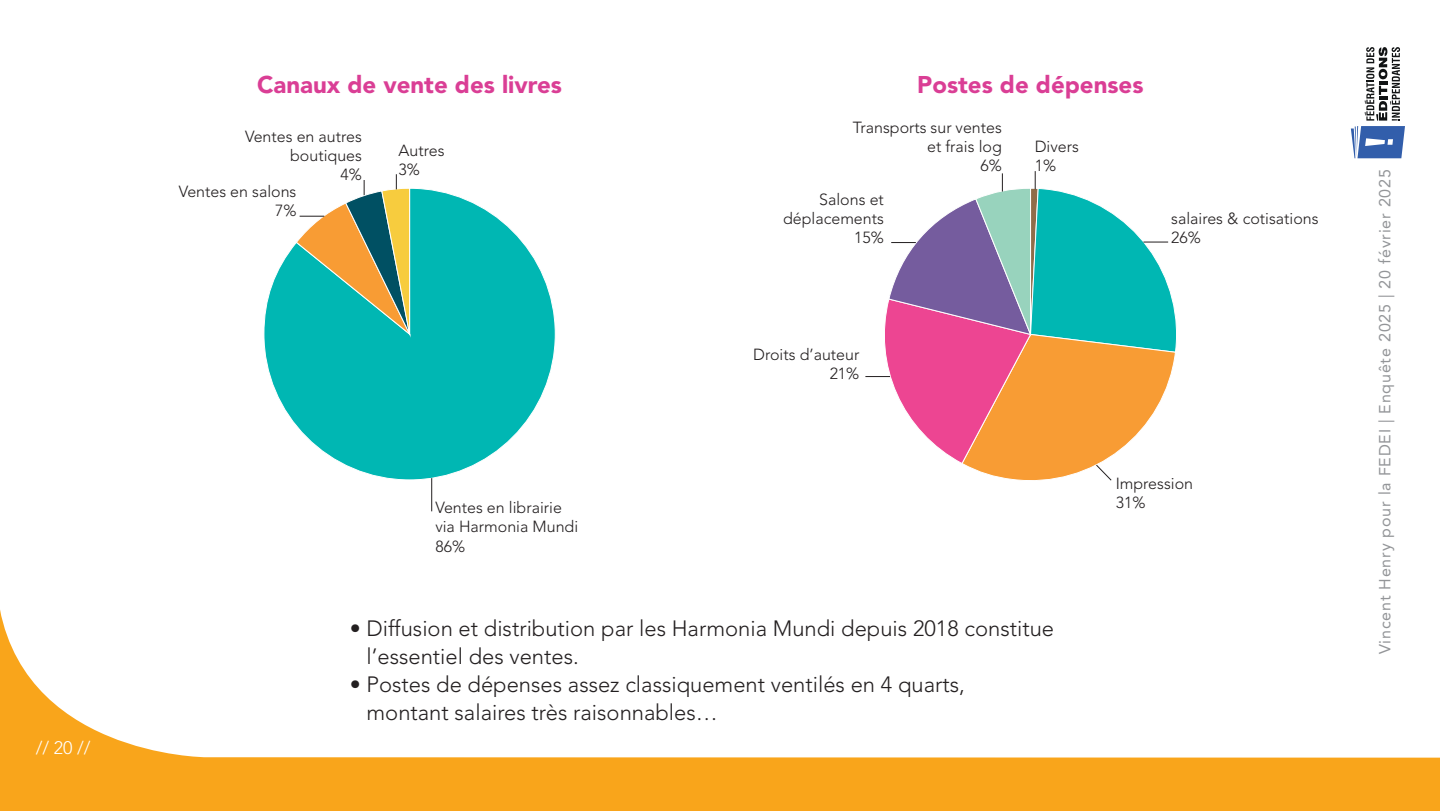
<style>
.page{position:relative;width:1440px;height:811px;background:#fff}
.page>*{position:absolute;margin:0;border:0;box-sizing:border-box;transform-origin:0 0}
.t1{font:900 24px "Avenir LT Std";color:#da3e95}
.t2{font:300 22px/28px "Avenir LT Std";color:#231f20}
.t3{font:300 18px "Avenir LT Std";color:#fff}
.t4{font:300 16px/19.2px "Avenir LT Std";color:#231f20}
.t5{font:16px "Avenir LT Std";letter-spacing:.05em;color:#939598}
</style>
<div class="page">
<svg style="left:0;top:610px;width:1440px;height:200px"></svg>
<svg style="left:1351px;top:126px;width:54px;height:32px;background:#5e81bd"></svg>
<svg style="left:1365px;top:47px;width:35px;height:73px"></svg>
<svg style="left:264px;top:188px;width:292px;height:292px"></svg>
<svg style="left:295px;top:174px;width:116px;height:161px"></svg>
<hr style="left:431px;top:478px;width:1px;height:33px;background:#231f20">
<svg style="left:865px;top:171px;width:312px;height:310px"></svg>
<p class="t3" style="left:36px;top:737px;width:56px">// 20 //</p>
<h1 class="t1" style="left:257px;top:70px;width:306px">Canaux de vente des livres</h1>
<h1 class="t1" style="left:917px;top:70px;width:228px">Postes de dépenses</h1>
<p class="t4" style="left:853px;top:117px;width:150px;text-align:right">Transports sur ventes et frais log<br>6%</p>
<p class="t4" style="left:783px;top:189px;width:102px;text-align:right">Salons et déplacements<br>15%</p>
<p class="t4" style="left:245px;top:126px;width:118px;text-align:right">Ventes en autres boutiques<br>4%</p>
<p class="t4" style="left:1035px;top:136px;width:46px">Divers<br>1%</p>
<p class="t4" style="left:399px;top:141px;width:47px">Autres<br>3%</p>
<p class="t4" style="left:179px;top:182px;width:119px;text-align:right">Ventes en salons<br>7%</p>
<p class="t4" style="left:1171px;top:209px;width:149px">salaires &amp; cotisations<br>26%</p>
<p class="t4" style="left:753px;top:344px;width:108px;text-align:right">Droits d’auteur<br>21%</p>
<p class="t4" style="left:435px;top:498px;width:144px">Ventes en librairie via Harmonia Mundi<br>86%</p>
<h2 class="t2" style="left:367px;top:614px;width:689px;text-indent:-17px">• Diffusion et distribution par les Harmonia Mundi depuis 2018 constitue l’essentiel des ventes.</h2>
<h2 class="t2" style="left:367px;top:670px;width:600px;text-indent:-17px">• Postes de dépenses assez classiquement ventilés en 4 quarts, montant salaires très raisonnables…</h2>
<p class="t4" style="left:1116px;top:473px;width:79px">Impression<br>31%</p>
<p class="t5" style="left:1376px;top:654px;width:486px;rotate:-90deg">Vincent Henry pour la FEDEI | Enquête 2025 | 20 février 2025</p>
</div>
